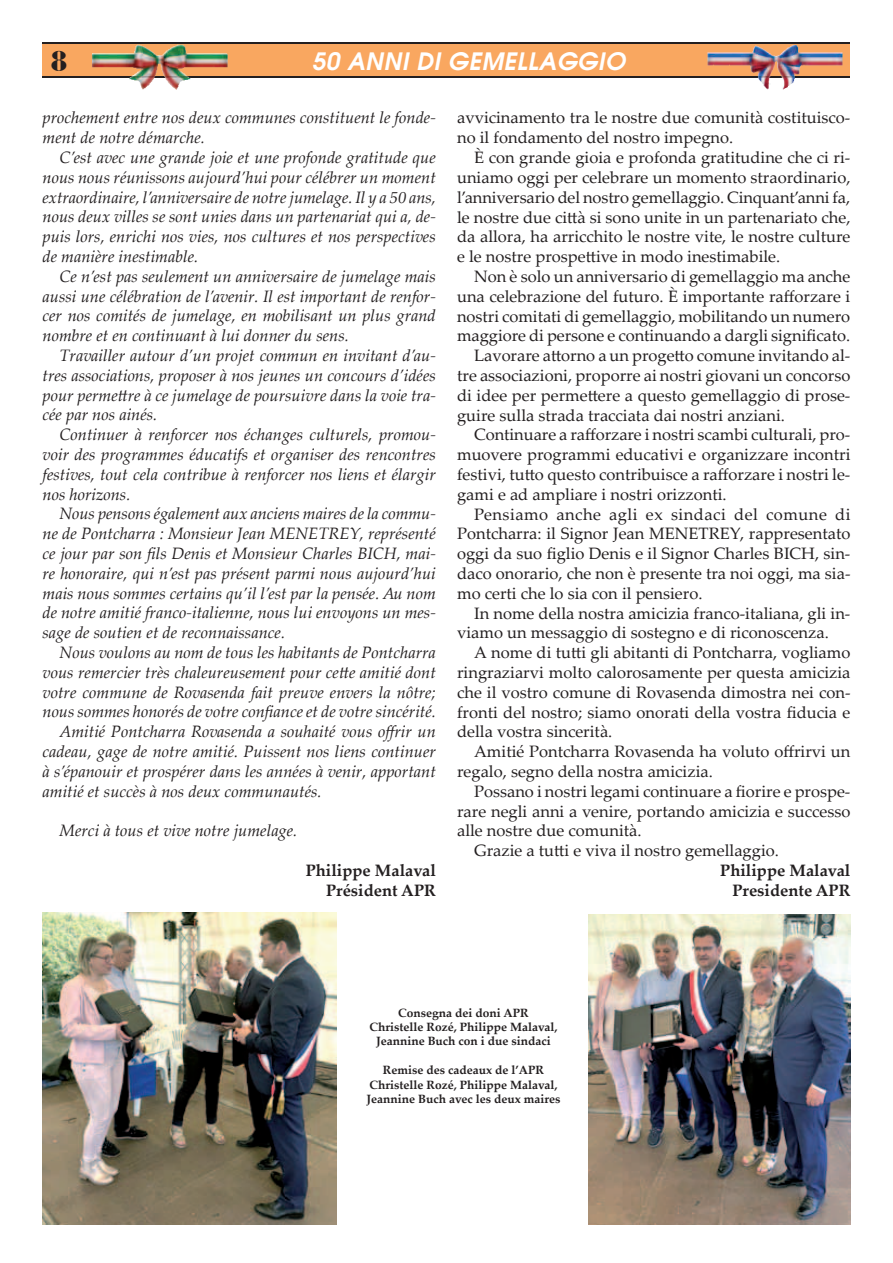
<style>
.page{position:relative;width:893px;height:1263px;background:#fff}
.page>*{position:absolute;margin:0;border:0;box-sizing:border-box;transform-origin:0 0}
.t1{font:900 30px "Bauer Bodoni BT";color:#231f20}
.t2{font:24px "Avalon";letter-spacing:.02em;color:#fff}
.t3{font:italic 16.5px/19.8px "Palatino Linotype";color:#231f20;text-align:justify}
.t4{font:16.5px/19.8px "Palatino Linotype";color:#231f20}
.t5{font:700 16.5px/19.8px "Palatino Linotype";color:#231f20;text-align:right}
.t6{font:16.5px "Palatino Linotype";letter-spacing:.03em;color:#231f20}
.t7{font:700 12px/14.4px "Palatino Linotype";color:#231f20;text-align:center}
</style>
<div class="page">
<div style="left:43px;top:44px;width:807px;height:34px;background:#f9a760"></div>
<hr style="left:43px;top:77px;width:807px;height:1px;background:#231f20">
<hr style="left:43px;top:43px;width:807px;height:1px;background:#231f20">
<img style="left:758px;top:77px;width:37px;height:12px">
<img style="left:707px;top:45px;width:135px;height:32px">
<img style="left:129px;top:77px;width:61px;height:13px">
<img style="left:92px;top:45px;width:136px;height:32px">
<img style="left:43px;top:912px;width:293px;height:312px">
<img style="left:588px;top:914px;width:262px;height:311px">
<h1 class="t1" style="left:51px;top:42px;width:18px">8</h1>
<h2 class="t2" style="left:312px;top:45px;width:315px">50 ANNI DI GEMELLAGGIO</h2>
<p class="t3" style="left:43px;top:107px;width:395px">prochement entre nos deux communes constituent le fonde&shy;ment de notre démarche.</p>
<p class="t3" style="left:43px;top:147px;width:395px;text-indent:17px">C’est avec une grande joie et une profonde gratitude que nous nous réunissons aujourd’hui pour célébrer un moment extraordinaire, l’anniversaire de notre jumelage. Il y a 50 ans, nous deux villes se sont unies dans un partenariat qui a, de&shy;puis lors, enrichi nos vies, nos cultures et nos perspectives de manière inestimable.</p>
<p class="t3" style="left:43px;top:266px;width:395px;text-indent:17px">Ce n’est pas seulement un anniversaire de jumelage mais aussi une célébration de l’avenir. Il est important de renfor&shy;cer nos comités de jumelage, en mobilisant un plus grand nombre et en continuant à lui donner du sens.</p>
<p class="t3" style="left:43px;top:345px;width:395px;text-indent:17px">Travailler autour d’un projet commun en invitant d’au&shy;tres associations, proposer à nos jeunes un concours d’idées pour permettre à ce jumelage de poursuivre dans la voie tra&shy;cée par nos ainés.</p>
<p class="t3" style="left:43px;top:424px;width:395px;text-indent:17px">Continuer à renforcer nos échanges culturels, promou&shy;voir des programmes éducatifs et organiser des rencontres festives, tout cela contribue à renforcer nos liens et élargir nos horizons.</p>
<p class="t3" style="left:43px;top:503px;width:395px;text-indent:17px">Nous pensons également aux anciens maires de la commu&shy;ne de Pontcharra : Monsieur Jean MENETREY, représenté ce jour par son fils Denis et Monsieur Charles BICH, mai&shy;re honoraire, qui n’est pas présent parmi nous aujourd’hui mais nous sommes certains qu’il l’est par la pensée. Au nom de notre amitié franco-italienne, nous lui envoyons un mes&shy;sage de soutien et de reconnaissance.</p>
<p class="t3" style="left:60px;top:642px;width:378px">Nous voulons au nom de tous les habitants de Pontcharra</p>
<p class="t3" style="left:43px;top:662px;width:395px">vous remercier très chaleureusement pour cette amitié dont</p>
<p class="t3" style="left:43px;top:681px;width:395px">votre commune de Rovasenda fait preuve envers la nôtre;</p>
<p class="t3" style="left:43px;top:701px;width:395px">nous sommes honorés de votre confiance et de votre sincérité.</p>
<p class="t3" style="left:60px;top:721px;width:378px">Amitié Pontcharra Rovasenda a souhaité vous offrir un</p>
<p class="t3" style="left:43px;top:741px;width:395px">cadeau, gage de notre amitié. Puissent nos liens continuer</p>
<p class="t3" style="left:43px;top:761px;width:395px">à s’épanouir et prospérer dans les années à venir, apportant</p>
<p class="t3" style="left:43px;top:780px;width:281px">amitié et succès à nos deux communautés.</p>
<p class="t3" style="left:60px;top:820px;width:239px">Merci à tous et vive notre jumelage.</p>
<p class="t5" style="left:306px;top:860px;width:132px">Philippe Malaval<br>Président APR</p>
<p class="t4" style="left:457px;top:107px;width:395px">avvicinamento tra le nostre due comunità costituisco&shy;no il fondamento del nostro impegno.</p>
<p class="t4" style="left:457px;top:147px;width:395px;text-align:justify;text-indent:17px">È con grande gioia e profonda gratitudine che ci ri&shy;uniamo oggi per celebrare un momento straordinario, l’anniversario del nostro gemellaggio. Cinquant’anni fa, le nostre due città si sono unite in un partenariato che, da allora, ha arricchito le nostre vite, le nostre culture e le nostre prospettive in modo inestimabile.</p>
<p class="t4" style="left:474px;top:266px;width:378px">Non è solo un anniversario di gemellaggio ma anche</p>
<p class="t4" style="left:457px;top:286px;width:395px">una celebrazione del futuro. È importante rafforzare i</p>
<p class="t4" style="left:457px;top:305px;width:395px">nostri comitati di gemellaggio, mobilitando un numero</p>
<p class="t4" style="left:457px;top:325px;width:395px">maggiore di persone e continuando a dargli significato.</p>
<p class="t4" style="left:474px;top:345px;width:378px">Lavorare attorno a un progetto comune invitando al-</p>
<p class="t4" style="left:457px;top:365px;width:395px">tre associazioni, proporre ai nostri giovani un concorso</p>
<p class="t4" style="left:457px;top:385px;width:395px">di idee per permettere a questo gemellaggio di prose-</p>
<p class="t4" style="left:457px;top:404px;width:329px">guire sulla strada tracciata dai nostri anziani.</p>
<p class="t4" style="left:474px;top:424px;width:378px">Continuare a rafforzare i nostri scambi culturali, pro-</p>
<p class="t4" style="left:457px;top:444px;width:395px">muovere programmi educativi e organizzare incontri</p>
<p class="t4" style="left:457px;top:464px;width:395px">festivi, tutto questo contribuisce a rafforzare i nostri le-</p>
<p class="t4" style="left:457px;top:484px;width:271px">gami e ad ampliare i nostri orizzonti.</p>
<p class="t6" style="left:474px;top:502px;width:378px">Pensiamo anche agli ex sindaci del comune di</p>
<p class="t4" style="left:457px;top:523px;width:395px">Pontcharra: il Signor Jean MENETREY, rappresentato</p>
<p class="t4" style="left:457px;top:543px;width:395px">oggi da suo figlio Denis e il Signor Charles BICH, sin-</p>
<p class="t4" style="left:457px;top:563px;width:395px">daco onorario, che non è presente tra noi oggi, ma sia-</p>
<p class="t4" style="left:457px;top:583px;width:247px">mo certi che lo sia con il pensiero.</p>
<p class="t4" style="left:474px;top:602px;width:378px">In nome della nostra amicizia franco-italiana, gli in-</p>
<p class="t4" style="left:457px;top:622px;width:373px">viamo un messaggio di sostegno e di riconoscenza.</p>
<p class="t4" style="left:474px;top:642px;width:378px">A nome di tutti gli abitanti di Pontcharra, vogliamo</p>
<p class="t4" style="left:457px;top:662px;width:395px">ringraziarvi molto calorosamente per questa amicizia</p>
<p class="t4" style="left:457px;top:682px;width:395px">che il vostro comune di Rovasenda dimostra nei con-</p>
<p class="t4" style="left:457px;top:701px;width:395px">fronti del nostro; siamo onorati della vostra fiducia e</p>
<p class="t4" style="left:457px;top:721px;width:157px">della vostra sincerità.</p>
<p class="t4" style="left:474px;top:741px;width:378px">Amitié Pontcharra Rovasenda ha voluto offrirvi un</p>
<p class="t4" style="left:457px;top:761px;width:257px">regalo, segno della nostra amicizia.</p>
<p class="t4" style="left:474px;top:781px;width:378px">Possano i nostri legami continuare a fiorire e prospe-</p>
<p class="t4" style="left:457px;top:800px;width:395px">rare negli anni a venire, portando amicizia e successo</p>
<p class="t4" style="left:457px;top:820px;width:186px">alle nostre due comunità.</p>
<p class="t4" style="left:474px;top:840px;width:306px">Grazie a tutti e viva il nostro gemellaggio.</p>
<p class="t5" style="left:720px;top:860px;width:132px">Philippe Malaval<br>Presidente APR</p>
<p class="t7" style="left:370px;top:1005px;width:189px">Consegna dei doni APR<br>Christelle Rozé, Philippe Malaval,<br>Jeannine Buch con i due sindaci</p>
<p class="t7" style="left:366px;top:1062px;width:196px">Remise des cadeaux de l’APR<br>Christelle Rozé, Philippe Malaval,<br>Jeannine Buch avec les deux maires</p>
</div>
